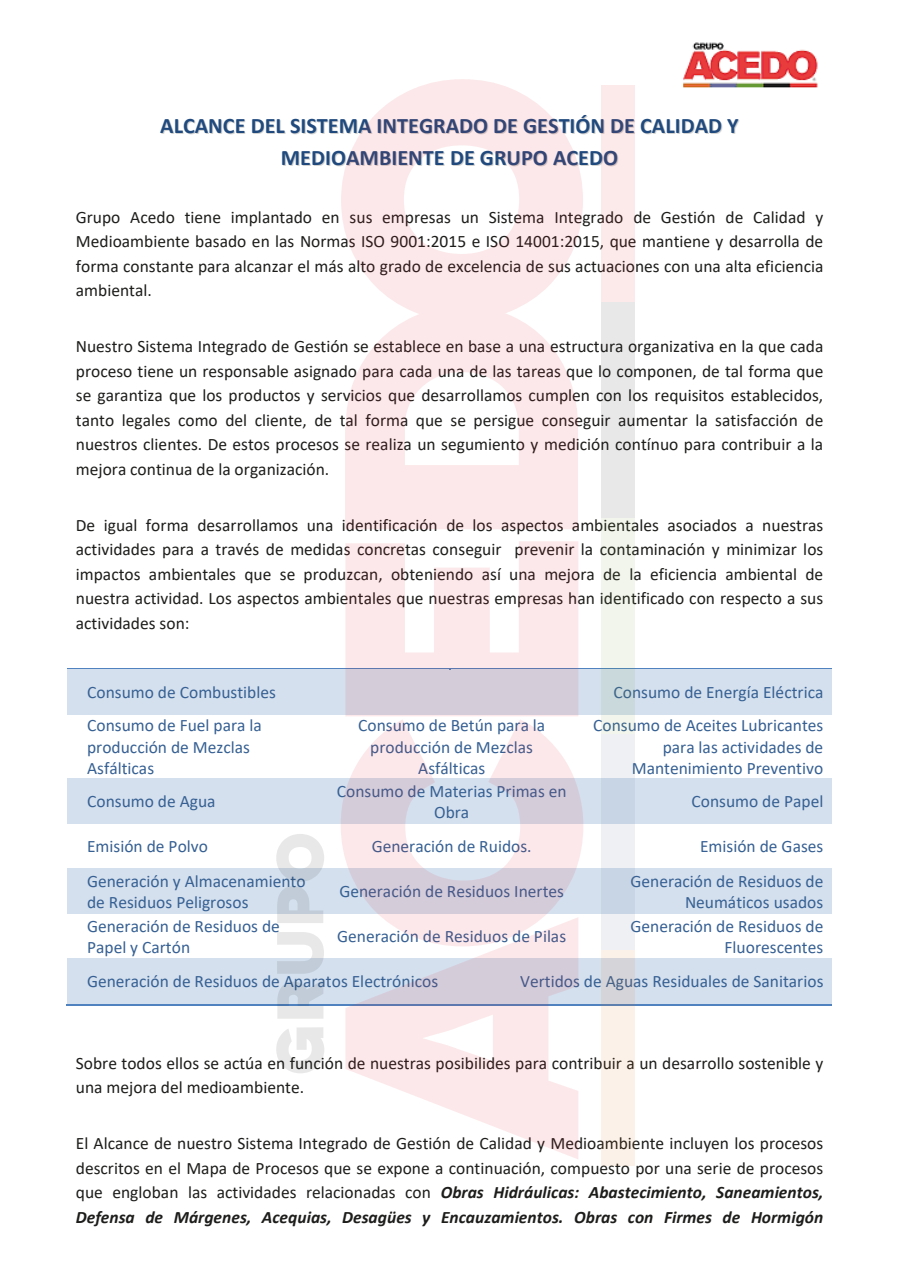
<style>
.page{position:relative;width:910px;height:1280px;background:#fff}
.page>*{position:absolute;margin:0;border:0;box-sizing:border-box;transform-origin:0 0}
.t1{font:700 22.2px/31.2px "Calibri";color:#204a7e;text-align:center}
.t2{font:17.4px/24.5px "Calibri";color:#1d1d1b;text-align:justify}
.t3{font:17.4px/21.3px "Calibri";color:#366093}
.s1{color:#d2d2d1}
.s2{font-weight:700;font-style:italic}
</style>
<div class="page">
<img style="left:683px;top:42px;width:135px;height:46px">
<div style="left:67px;top:670px;width:383px;height:45px;background:#d4e0ee"></div>
<div style="left:450px;top:670px;width:382px;height:45px;background:#d4e0ee"></div>
<hr style="left:67px;top:668px;width:383px;height:2px;background:#4f82be">
<hr style="left:451px;top:668px;width:381px;height:2px;background:#4f82be">
<div style="left:67px;top:779px;width:255px;height:45px;background:#d4e0ee"></div>
<div style="left:322px;top:779px;width:255px;height:45px;background:#d4e0ee"></div>
<div style="left:577px;top:779px;width:255px;height:45px;background:#d4e0ee"></div>
<div style="left:67px;top:869px;width:255px;height:45px;background:#d4e0ee"></div>
<div style="left:322px;top:869px;width:255px;height:45px;background:#d4e0ee"></div>
<div style="left:577px;top:869px;width:255px;height:45px;background:#d4e0ee"></div>
<div style="left:67px;top:959px;width:383px;height:45px;background:#d4e0ee"></div>
<div style="left:450px;top:959px;width:382px;height:45px;background:#d4e0ee"></div>
<hr style="left:66px;top:1004px;width:384px;height:1px;background:#4f82be">
<hr style="left:450px;top:1004px;width:382px;height:1px;background:#4f82be">
<svg style="left:276px;top:1027px;width:48px;height:46px"></svg>
<svg style="left:277px;top:932px;width:47px;height:87px"></svg>
<svg style="left:276px;top:834px;width:48px;height:89px"></svg>
<svg style="left:345px;top:946px;width:233px;height:213px"></svg>
<svg style="left:345px;top:541px;width:233px;height:175px"></svg>
<svg style="left:345px;top:321px;width:233px;height:208px;fill:#fce8ea"></svg>
<svg style="left:341px;top:79px;width:242px;height:242px;fill:#fce8ea"></svg>
<svg style="left:341px;top:720px;width:242px;height:226px"></svg>
<svg style="left:601px;top:949px;width:33px;height:216px;background:#f2e9e5"></svg>
<svg style="left:601px;top:733px;width:33px;height:216px;fill:#eff0f3"></svg>
<svg style="left:601px;top:517px;width:33px;height:216px;background:#e7eee7"></svg>
<div style="left:601px;top:301px;width:33px;height:216px;background:#e9e8e9"></div>
<div style="left:601px;top:85px;width:33px;height:216px;background:#fce9ea"></div>
<p class="t1" style="left:160px;top:110px;width:580px">ALCANCE DEL SISTE<span class="s1">M</span>A INTEGRADO DE GESTIÓN DE CALIDAD Y<br><span class="s1">M</span>EDIOA<span class="s1">M</span>BIENTE DE GRUPO ACEDO</p>
<p class="t2" style="left:76px;top:204px;width:749px">Grupo Acedo tiene implantado en sus empresas un Sistema Integrado de Gestión de Calidad y Medioambiente basado en las Normas ISO 9001:2015 e ISO 14001:2015, que mantiene y desarrolla de forma constante para alcanzar el más alto grado de excelencia de sus actuaciones con una alta eficiencia ambiental.</p>
<p class="t2" style="left:76px;top:334px;width:749px">Nuestro Sistema Integrado de Gestión se establece en base a una estructura organizativa en la que cada proceso tiene un responsable asignado para cada una de las tareas que lo componen, de tal forma que se garantiza que los productos y servicios que desarrollamos cumplen con los requisitos establecidos, tanto legales como del cliente, de tal forma que se persigue conseguir aumentar la satisfacción de nuestros clientes. De estos procesos se realiza un segumiento y medición contínuo para contribuir a la mejora continua de la organización.</p>
<p class="t2" style="left:76px;top:512px;width:749px">De igual forma desarrollamos una identificación de los aspectos ambientales asociados a nuestras actividades para a través de medidas concretas conseguir prevenir la contaminación y minimizar los impactos ambientales que se produzcan, obteniendo así una mejora de la eficiencia ambiental de nuestra actividad. Los aspectos ambientales que nuestras empresas han identificado con respecto a sus actividades son:</p>
<p class="t3" style="left:87px;top:681px;width:190px">Consumo de Combustibles</p>
<p class="t3" style="left:613px;top:681px;width:211px">Consumo de Energía Eléctrica</p>
<p class="t3" style="left:87px;top:714px;width:176px">Consumo de Fuel para la producción de Mezclas<br>Asfálticas</p>
<p class="t3" style="left:358px;top:714px;width:189px;text-align:center">Consumo de Betún para la producción de Mezclas<br>Asfálticas</p>
<p class="t3" style="left:593px;top:714px;width:232px;text-align:right">Consumo de Aceites Lubricantes para las actividades de<br>Mantenimiento Preventivo</p>
<p class="t3" style="left:87px;top:790px;width:130px">Consumo de Agua</p>
<p class="t3" style="left:337px;top:780px;width:231px;text-align:center">Consumo de Materias Primas en<br>Obra</p>
<p class="t3" style="left:691px;top:790px;width:133px">Consumo de Papel</p>
<p class="t3" style="left:87px;top:835px;width:122px">Emisión de Polvo</p>
<p class="t3" style="left:372px;top:835px;width:161px">Generación de Ruidos.</p>
<p class="t3" style="left:700px;top:835px;width:125px">Emisión de Gases</p>
<p class="t3" style="left:87px;top:870px;width:220px">Generación y Almacenamiento de Residuos Peligrosos</p>
<p class="t3" style="left:339px;top:880px;width:226px">Generación de Residuos Inertes</p>
<p class="t3" style="left:631px;top:870px;width:194px;text-align:right">Generación de Residuos de<br>Neumáticos usados</p>
<p class="t3" style="left:87px;top:915px;width:194px">Generación de Residuos de<br>Papel y Cartón</p>
<p class="t3" style="left:337px;top:925px;width:230px">Generación de Residuos de Pilas</p>
<p class="t3" style="left:631px;top:915px;width:194px;text-align:right">Generación de Residuos de<br>Fluorescentes</p>
<p class="t3" style="left:87px;top:970px;width:353px">Generación de Residuos de Aparatos Electrónicos</p>
<p class="t3" style="left:520px;top:970px;width:305px">Vertidos de Aguas Residuales de Sanitarios</p>
<p class="t2" style="left:76px;top:1050px;width:749px">Sobre todos ellos se actúa en función de nuestras posibilides para contribuir a un desarrollo sostenible y una mejora del medioambiente.</p>
<p class="t2" style="left:76px;top:1131px;width:749px">El Alcance de nuestro Sistema Integrado de Gestión de Calidad y Medioambiente incluyen los procesos descritos en el Mapa de Procesos que se expone a continuación, compuesto por una serie de procesos que engloban las actividades relacionadas con <span class="s2">Obras Hidráulicas: Abastecimiento, Saneamientos, Defensa de Márgenes, Acequias, Desagües y Encauzamientos. Obras con Firmes de Hormigón</span></p>
</div>
